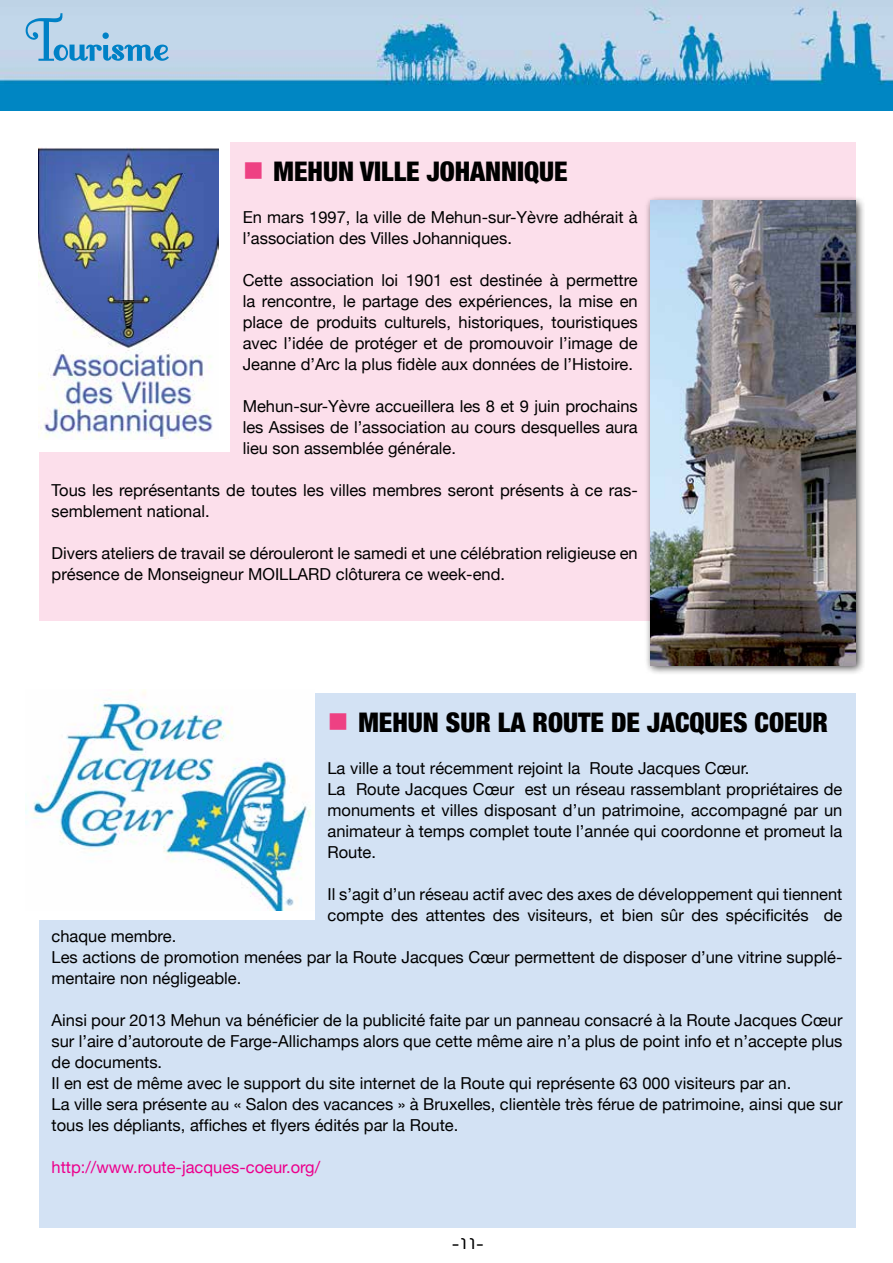
<style>
.page{position:relative;width:893px;height:1263px;background:#fff}
.page>*{position:absolute;margin:0;border:0;box-sizing:border-box;transform-origin:0 0}
.t1{font:72px "Fontleroy Brown";letter-spacing:-.015em;color:#0081c6}
.t2{font:900 condensed 27px "Helvetica Neue";color:#000}
.t3{font:16.5px/21px "Helvetica Neue";color:#000}
.t4{font:16.5px "Helvetica Neue";color:#ec008c}
.t5{font:15px "Planet Estyle";color:#000}
.s1{color:#ee4183}
</style>
<div class="page">
<img style="left:0;top:0;width:893px;height:111px">
<div style="left:39px;top:142px;width:816px;height:479px;background:#fcdfeb"></div>
<div style="left:39px;top:693px;width:816px;height:535px;background:#d3e2f4"></div>
<div style="left:26px;top:132px;width:204px;height:320px;background:#fff"></div>
<img style="left:39px;top:148px;width:179px;height:291px">
<div style="left:644px;top:195px;width:221px;height:480px;background:#000;opacity:.75"></div>
<img style="left:651px;top:201px;width:204px;height:464px">
<div style="left:17px;top:680px;width:298px;height:239px;background:#fff"></div>
<img style="left:26px;top:690px;width:285px;height:220px">
<h1 class="t1" style="left:26px;top:9px;width:146px">Tourisme</h1>
<h2 class="t2" style="left:243px;top:155px;width:131px"><span class="s1">■</span> MEHUN VILLE</h2>
<h2 class="t2" style="left:427px;top:155px;width:141px">JOHANNIQUE</h2>
<p class="t3" style="left:243px;top:207px;width:397px">En mars 1997, la ville de Mehun-sur-Yèvre adhérait à l’association des Villes Johanniques.</p>
<p class="t3" style="left:243px;top:270px;width:397px;text-align:justify">Cette association loi 1901 est destinée à permettre la rencontre, le partage des expériences, la mise en place de produits culturels, historiques, touristiques avec l’idée de protéger et de promouvoir l’image de Jeanne d’Arc la plus fidèle aux données de l’Histoire.</p>
<p class="t3" style="left:243px;top:396px;width:397px;text-align:justify">Mehun-sur-Yèvre accueillera les 8 et 9 juin prochains les Assises de l’association au cours desquelles aura lieu son assemblée générale.</p>
<p class="t3" style="left:52px;top:480px;width:588px">Tous les représentants de toutes les villes membres seront présents à ce ras&shy;semblement national.</p>
<p class="t3" style="left:52px;top:543px;width:588px">Divers ateliers de travail se dérouleront le samedi et une célébration religieuse en présence de Monseigneur Moillard</p>
<p class="t3" style="left:336px;top:564px;width:171px">clôturera ce week-end.</p>
<h2 class="t2" style="left:327px;top:706px;width:335px"><span class="s1">■</span> MEHUN SUR LA ROUTE DE JACQ</h2>
<h2 class="t2" style="left:705px;top:706px;width:123px">UES COEUR</h2>
<p class="t3" style="left:327px;top:758px;width:516px">La ville a tout récemment rejoint la Route Jacques Cœur.<br>La Route Jacques Cœur est un réseau rassemblant propriétaires de monuments et villes disposant d’un patrimoine, accompagné par un animateur à temps complet toute l’année qui coordonne et promeut la Route.</p>
<p class="t3" style="left:327px;top:884px;width:516px">Il s’agit d’un réseau actif avec des axes de développement qui tiennent compte des attentes des visiteurs, et bien sûr des spécificités de</p>
<p class="t3" style="left:52px;top:926px;width:792px">chaque membre.<br>Les actions de promotion menées par la Route Jacques Cœur permettent de disposer d’une vitrine supplé&shy;mentaire non négligeable.</p>
<p class="t3" style="left:52px;top:1010px;width:792px">Ainsi pour 2013 Mehun va bénéficier de la publicité faite par un panneau consacré à la Route Jacques Cœur sur l’aire d’autoroute de Farge-Allichamps alors que cette même aire n’a plus de point info et n’accepte plus de documents.<br>Il en est de même avec le support du site internet de la Route qui représente 63 000 visiteurs par an.<br>La ville sera présente au « Salon des vacances » à Bruxelles, clientèle très férue de patrimoine, ainsi que sur tous les dépliants, affiches et flyers édités par la Route.</p>
<p class="t4" style="left:52px;top:1158px;width:270px">http://www.route-jacques-coeur.org/</p>
<p class="t5" style="left:453px;top:1233px;width:33px">-11-</p>
</div>
